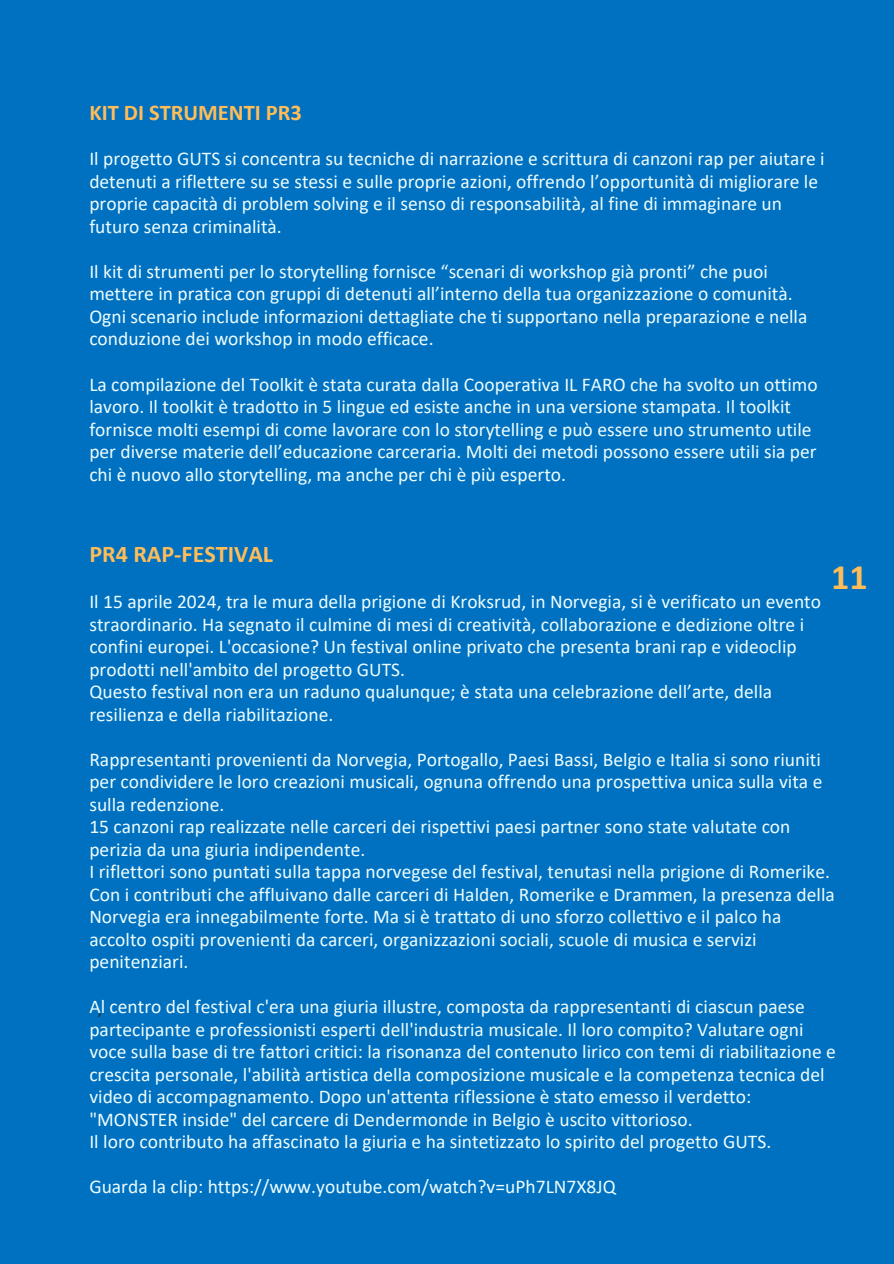
<style>
.page{position:relative;width:894px;height:1264px;background:#fff}
.page>*{position:absolute;margin:0;border:0;box-sizing:border-box;transform-origin:0 0}
.t1{font:700 36px "Calibri";color:#ffbd59}
.t2{font:700 24px "Calibri";color:#ffbd59}
.t3{font:700 22.5px "Calibri";color:#ffbd59}
.t4{font:19.5px/22.5px "Calibri";color:#ecfdff}
.t5{font:16.5px "Calibri";color:#292828}
</style>
<div class="page">
<div style="left:0;top:0;width:893px;height:1263px;background:#0070c0"></div>
<p class="t3" style="left:89px;top:103px;width:214px">KIT DI STRUMENTI PR3</p>
<p class="t4" style="left:89px;top:149px;width:736px">Il progetto GUTS si concentra su tecniche di narrazione e scrittura di canzoni rap per aiutare i detenuti a riflettere su se stessi e sulle proprie azioni, offrendo l’opportunità di migliorare le proprie capacità di problem solving e il senso di responsabilità, al fine di immaginare un futuro senza criminalità.</p>
<h1 class="t4" style="left:89px;top:262px;width:719px">Il kit di strumenti per lo storytelling fornisce “scenari di workshop già pronti” che puoi mettere in pratica con gruppi di detenuti all’interno della tua organizzazione o comunità.<br>Ogni scenario include informazioni dettagliate che ti supportano nella preparazione e nella conduzione dei workshop in modo efficace.</h1>
<p class="t4" style="left:89px;top:374px;width:729px">La compilazione del Toolkit è stata curata dalla Cooperativa IL FARO che ha svolto un ottimo lavoro. Il toolkit è tradotto in 5 lingue ed esiste anche in una versione stampata. Il toolkit fornisce molti esempi di come lavorare con lo storytelling e può essere uno strumento utile per diverse materie dell’educazione carceraria. Molti dei metodi possono essere utili sia per chi è nuovo allo storytelling, ma anche per chi è più esperto.</p>
<p class="t2" style="left:89px;top:544px;width:185px">PR4 RAP-FESTIVAL</p>
<p class="t4" style="left:89px;top:592px;width:733px">Il 15 aprile 2024, tra le mura della prigione di Kroksrud, in Norvegia, si è verificato un evento straordinario. Ha segnato il culmine di mesi di creatività, collaborazione e dedizione oltre i confini europei. L'occasione? Un festival online privato che presenta brani rap e videoclip prodotti nell'ambito del progetto GUTS.</p>
<p class="t4" style="left:89px;top:682px;width:684px">Questo festival non era un raduno qualunque; è stata una celebrazione dell’arte, della resilienza e della riabilitazione.</p>
<p class="t4" style="left:89px;top:749px;width:734px;text-align:justify">Rappresentanti provenienti da Norvegia, Portogallo, Paesi Bassi, Belgio e Italia si sono riuniti per condividere le loro creazioni musicali, ognuna offrendo una prospettiva unica sulla vita e sulla redenzione.</p>
<p class="t4" style="left:89px;top:817px;width:702px">15 canzoni rap realizzate nelle carceri dei rispettivi paesi partner sono state valutate con perizia da una giuria indipendente.</p>
<p class="t4" style="left:89px;top:862px;width:746px">I riflettori sono puntati sulla tappa norvegese del festival, tenutasi nella prigione di Romerike.<br>Con i contributi che affluivano dalle carceri di Halden, Romerike e Drammen, la presenza della Norvegia era innegabilmente forte. Ma si è trattato di uno sforzo collettivo e il palco ha accolto ospiti provenienti da carceri, organizzazioni sociali, scuole di musica e servizi penitenziari.</p>
<p class="t4" style="left:89px;top:997px;width:747px">Al centro del festival c'era una giuria illustre, composta da rappresentanti di ciascun paese partecipante e professionisti esperti dell'industria musicale. Il loro compito? Valutare ogni voce sulla base di tre fattori critici: la risonanza del contenuto lirico con temi di riabilitazione e crescita personale, l'abilità artistica della composizione musicale e la competenza tecnica del video di accompagnamento. Dopo un'attenta riflessione è stato emesso il verdetto: "MONSTER inside" del carcere di Dendermonde in Belgio è uscito vittorioso.</p>
<p class="t4" style="left:89px;top:1132px;width:683px">Il loro contributo ha affascinato la giuria e ha sintetizzato lo spirito del progetto GUTS.</p>
<p class="t4" style="left:89px;top:1177px;width:528px">Guarda la clip: https://www.youtube.com/watch?v=uPh7LN7X8JQ</p>
<h1 class="t1" style="left:831px;top:562px;width:38px">11</h1>
<p class="t5" style="left:98px;top:1002px;width:6px">,</p>
</div>
